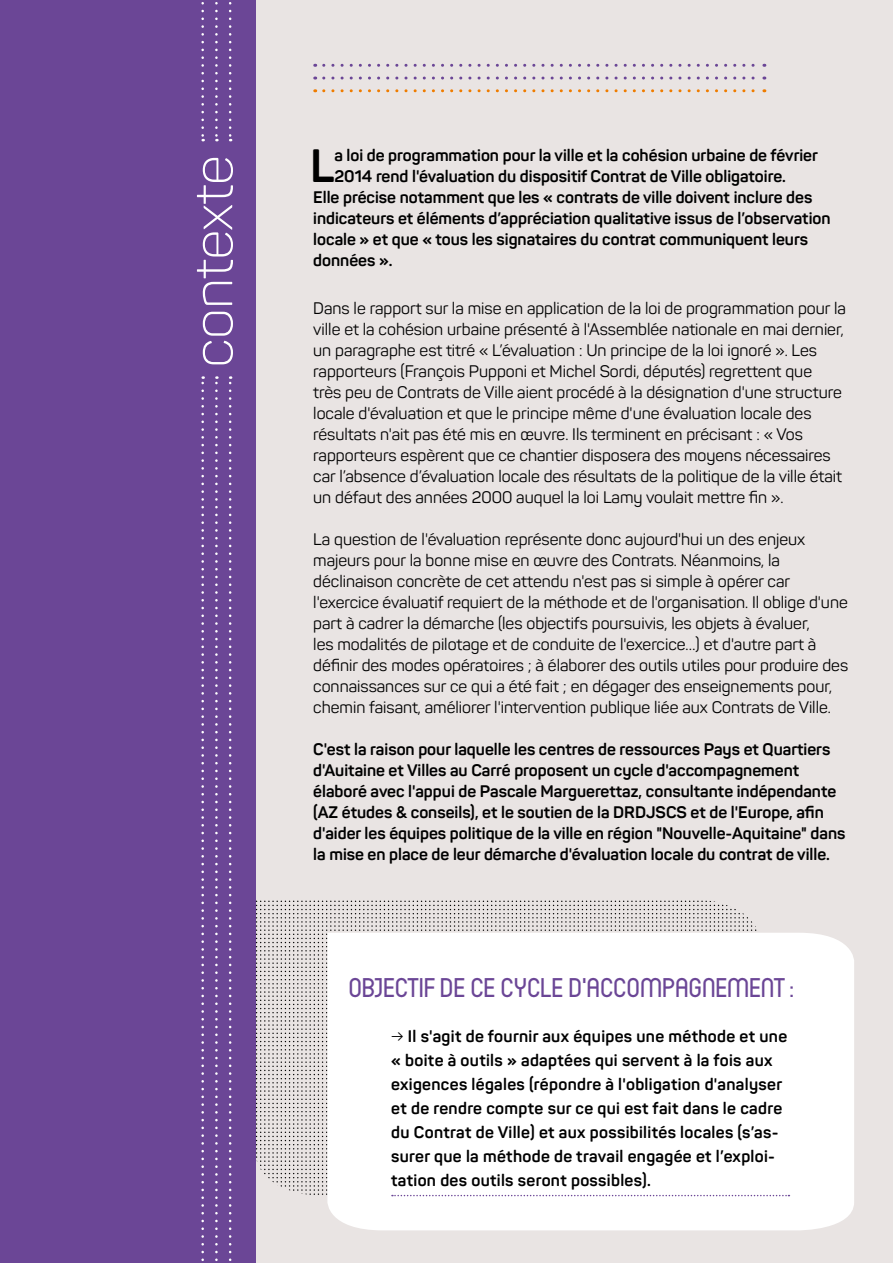
<style>
.page{position:relative;width:893px;height:1263px;background:#e9e4e3}
.page>*{position:absolute;margin:0;border:0;box-sizing:border-box;transform-origin:0 0}
.t1{font:300 55.8px "Panton";color:#fff}
.t2{font:700 46.05px "Panton";color:#000}
.t3{font:500 27px "Circula";letter-spacing:.02em;color:#6b4696}
.t4{font:16.5px/21px "Panton";color:#000}
.t5{font:700 16.5px/21px "Panton";color:#000}
.t6{font:700 16.5px/24px "Panton";letter-spacing:.02em;color:#000}
.s1{font-weight:400}
</style>
<div class="page">
<div style="left:0;top:0;width:255px;height:1263px;background:#6b4696"></div>
<svg style="left:229px;top:2px;width:2px;height:139px"></svg>
<svg style="left:215px;top:2px;width:3px;height:139px"></svg>
<svg style="left:201px;top:2px;width:3px;height:139px"></svg>
<svg style="left:229px;top:376px;width:2px;height:885px"></svg>
<svg style="left:215px;top:376px;width:3px;height:885px"></svg>
<svg style="left:201px;top:376px;width:3px;height:885px"></svg>
<svg style="left:255px;top:900px;width:502px;height:296px"></svg>
<svg style="left:255px;top:899px;width:124px;height:6px"></svg>
<div style="left:327px;top:933px;width:527px;height:297px;background:#fff"></div>
<svg style="left:392px;top:1195px;width:397px;height:1px"></svg>
<svg style="left:324px;top:64px;width:441px;height:3px"></svg>
<svg style="left:324px;top:77px;width:441px;height:3px"></svg>
<svg style="left:324px;top:89px;width:441px;height:3px"></svg>
<h1 class="t1" style="left:179px;top:367px;width:213px;rotate:-90deg">contexte</h1>
<h2 class="t2" style="left:310px;top:137px;width:26px">L</h2>
<p class="t5" style="left:334px;top:145px;width:485px">a loi de programmation pour la ville et la cohésion urbaine de février</p>
<p class="t5" style="left:334px;top:166px;width:453px">2014 rend l'évaluation du dispositif Contrat de Ville obligatoire.</p>
<p class="t5" style="left:313px;top:187px;width:501px">Elle précise notamment que les « contrats de ville doivent inclure des</p>
<p class="t5" style="left:313px;top:208px;width:519px">indicateurs et éléments d’appréciation qualitative issus de l’observation</p>
<p class="t5" style="left:313px;top:229px;width:496px">locale » et que « tous les signataires du contrat communiquent leurs</p>
<p class="t5" style="left:313px;top:250px;width:81px">données ».</p>
<p class="t4" style="left:313px;top:297px;width:534px">Dans le rapport sur la mise en application de la loi de programmation pour la ville et la cohésion urbaine présenté à l'Assemblée nationale en mai dernier, un paragraphe est titré « L’évaluation : Un principe de la loi ignoré ». Les rapporteurs (François Pupponi et Michel Sordi, députés) regrettent que<br>très peu de Contrats de Ville aient procédé à la désignation d'une structure locale d'évaluation et que le principe même d'une évaluation locale des résultats n'ait pas été mis en œuvre. Ils terminent en précisant : « Vos rapporteurs espèrent que ce chantier disposera des moyens nécessaires car l’absence d’évaluation locale des résultats de la politique de la ville était un défaut des années 2000 auquel la loi Lamy voulait mettre fin ».</p>
<p class="t4" style="left:313px;top:528px;width:536px">La question de l'évaluation représente donc aujourd'hui un des enjeux majeurs pour la bonne mise en œuvre des Contrats. Néanmoins, la déclinaison concrète de cet attendu n'est pas si simple à opérer car l'exercice évaluatif requiert de la méthode et de l'organisation. Il oblige d'une part à cadrer la démarche (les objectifs poursuivis, les objets à évaluer,<br>les modalités de pilotage et de conduite de l'exercice…) et d'autre part à définir des modes opératoires ; à élaborer des outils utiles pour produire des connaissances sur ce qui a été fait ; en dégager des enseignements pour, chemin faisant, améliorer l'intervention publique liée aux Contrats de Ville.</p>
<p class="t5" style="left:313px;top:738px;width:534px">C'est la raison pour laquelle les centres de ressources Pays et Quartiers d'Auitaine et Villes au Carré proposent un cycle d'accompagnement élaboré avec l'appui de Pascale Marguerettaz, consultante indépendante (AZ études &amp; conseils), et le soutien de la DRDJSCS et de l'Europe, afin d'aider les équipes politique de la ville en région "Nouvelle-Aquitaine" dans la mise en place de leur démarche d'évaluation locale du contrat de ville.</p>
<h3 class="t3" style="left:349px;top:971px;width:447px">OBJECTIF DE CE CYCLE D'ACCOMPAGNEMENT :</h3>
<p class="t6" style="left:391px;top:1024px;width:398px"><span class="s1">→</span> Il s'agit de fournir aux équipes une méthode et une « boite à outils » adaptées qui servent à la fois aux exigences légales (répondre à l'obligation d'analyser et de rendre compte sur ce qui est fait dans le cadre du Contrat de Ville) et aux possibilités locales (s’as&shy;surer que la méthode de travail engagée et l’exploi&shy;tation des outils seront possibles).</p>
</div>
